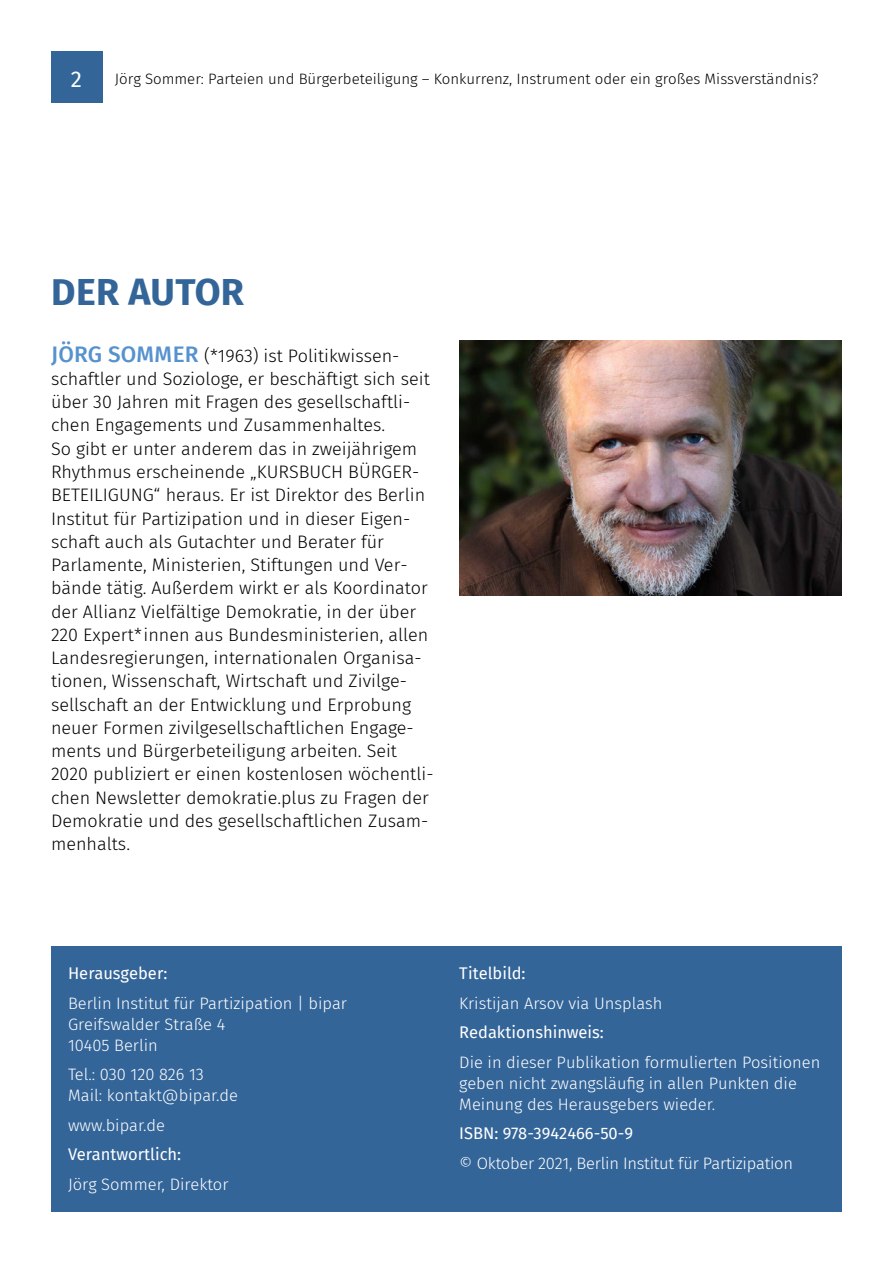
<style>
.page{position:relative;width:893px;height:1263px;background:#fff}
.page>*{position:absolute;margin:0;border:0;box-sizing:border-box;transform-origin:0 0}
.t1{font:700 37.5px "Fira Sans";letter-spacing:.01em;color:#346599}
.t2{font:22.5px "Fira Sans";color:#fff}
.t3{font:300 18px/23.2px "Fira Sans";color:#000}
.t4{font:300 16.5px/21px "Fira Sans";color:#fff}
.t5{font:16.5px "Fira Sans";color:#fff}
.t6{font:300 15px "Fira Sans";color:#000}
.s1{font-weight:500;font-size:22.5px;color:#5692ce}
</style>
<div class="page">
<div style="left:51px;top:51px;width:51px;height:51px;background:#346599"></div>
<img style="left:459px;top:341px;width:383px;height:255px">
<div style="left:51px;top:947px;width:791px;height:265px;background:#346599"></div>
<p class="t2" style="left:71px;top:63px;width:13px">2</p>
<p class="t6" style="left:115px;top:68px;width:705px">Jörg Sommer: Parteien und Bürgerbeteiligung – Konkurrenz, Instrument oder ein großes Missverständnis?</p>
<h1 class="t1" style="left:51px;top:261px;width:194px">DER AUTOR</h1>
<p class="t3" style="left:51px;top:344px;width:384px"><span class="s1">JÖRG SOMMER</span> (*1963) ist Politikwissen&shy;schaftler und Soziologe, er beschäftigt sich seit über 30 Jahren mit Fragen des gesellschaftli&shy;chen Engagements und Zusammenhaltes.<br>So gibt er unter anderem das in zweijährigem Rhythmus erscheinende „KURSBUCH BÜRGER-BETEILIGUNG“ heraus. Er ist Direktor des Berlin Institut für Partizipation und in dieser Eigen&shy;schaft auch als Gutachter und Berater für Parlamente, Ministerien, Stiftungen und Ver&shy;bände tätig. Außerdem wirkt er als Koordinator der Allianz Vielfältige Demokratie, in der über 220 Expert*innen aus Bundesministerien, allen Landesregierungen, internationalen Organisa&shy;tionen, Wissenschaft, Wirtschaft und Zivilge&shy;sellschaft an der Entwicklung und Erprobung neuer Formen zivilgesellschaftlichen Engage&shy;ments und Bürgerbeteiligung arbeiten. Seit 2020 publiziert er einen kostenlosen wöchentli&shy;chen Newsletter demokratie.plus zu Fragen der Demokratie und des gesellschaftlichen Zusam&shy;menhalts.</p>
<p class="t5" style="left:68px;top:961px;width:101px">Herausgeber:</p>
<p class="t4" style="left:68px;top:992px;width:281px">Berlin Institut für Partizipation | bipar<br>Greifswalder Straße 4<br>10405 Berlin</p>
<p class="t4" style="left:68px;top:1064px;width:172px">Tel.: 030 120 826 13<br>Mail: kontakt@bipar.de</p>
<p class="t4" style="left:68px;top:1114px;width:98px">www.bipar.de</p>
<p class="t5" style="left:68px;top:1142px;width:115px">Verantwortlich:</p>
<p class="t4" style="left:68px;top:1173px;width:162px">Jörg Sommer, Direktor</p>
<p class="t5" style="left:459px;top:961px;width:68px">Titelbild:</p>
<p class="t4" style="left:459px;top:992px;width:205px">Kristijan Arsov via Unsplash</p>
<p class="t5" style="left:459px;top:1020px;width:146px">Redaktionshinweis:</p>
<p class="t4" style="left:459px;top:1051px;width:363px">Die in dieser Publikation formulierten Positionen geben nicht zwangsläufig in allen Punkten die<br>Meinung des Herausgebers wieder.</p>
<p class="t5" style="left:459px;top:1121px;width:175px">ISBN: 978-3942466-50-9</p>
<p class="t4" style="left:459px;top:1152px;width:335px">© Oktober 2021, Berlin Institut für Partizipation</p>
</div>
